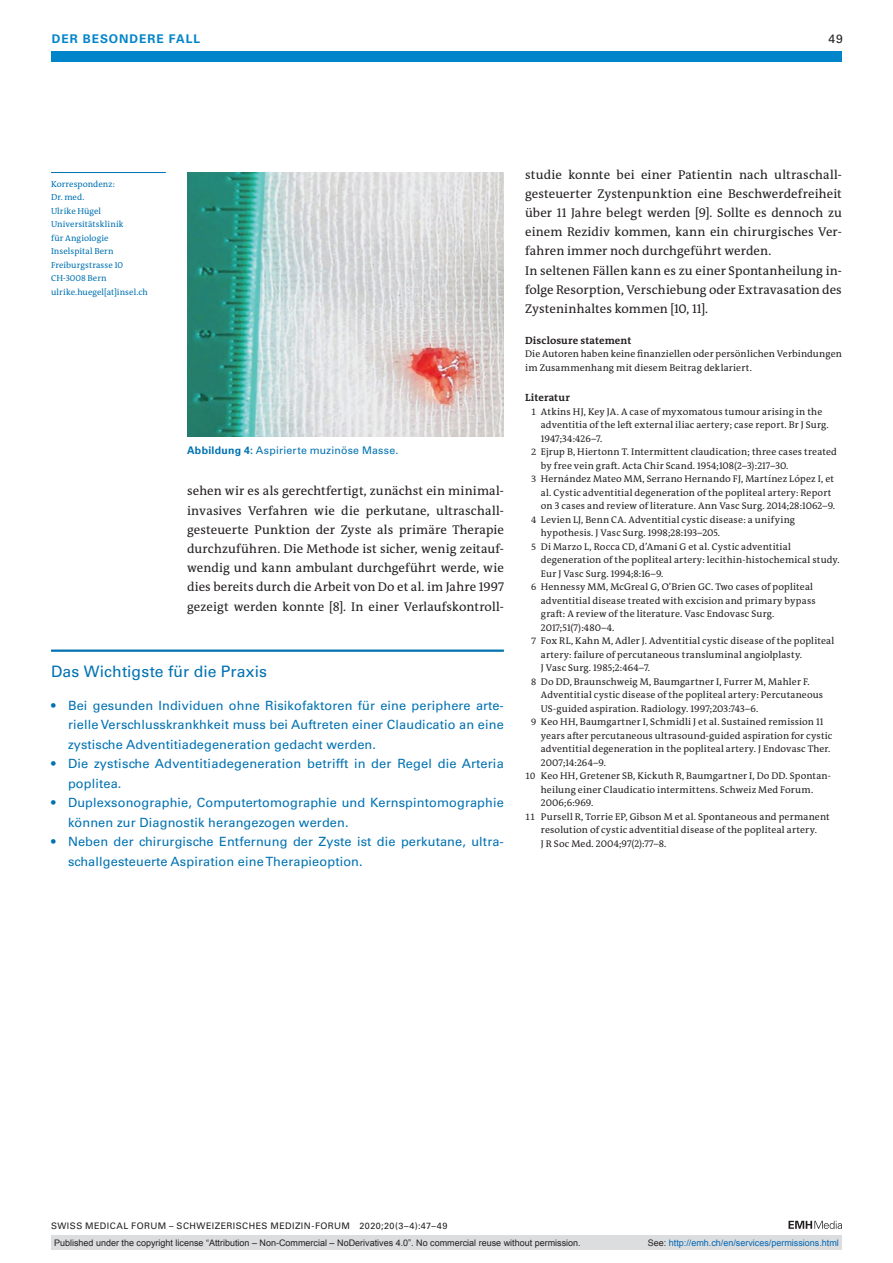
<style>
.page{position:relative;width:893px;height:1263px;background:#fff}
.page>*{position:absolute;margin:0;border:0;box-sizing:border-box;transform-origin:0 0}
.t1{font:15.75px "Univers LT Std";letter-spacing:.005em;color:#0072b2}
.t2{font:12.75px/19.2px "The Antiqua B W5 Plain";letter-spacing:.005em;color:#231f20;text-align:justify}
.t3{font:12.75px/19.5px "Univers LT Std";letter-spacing:.01em;color:#0072b2}
.t4{font:700 12px "Univers LT Std";color:#0084ca}
.t5{font:12px "Univers LT Std";color:#231f20}
.t6{font:10.5px "Univers LT Std";letter-spacing:.02em;color:#0072b2}
.t7{font:700 10.5px "The Antiqua B W7";letter-spacing:.015em;color:#231f20}
.t8{font:9.75px/13.5px "The Antiqua B W5 Plain";letter-spacing:.015em;color:#231f20}
.t9{font:9px "Arial";color:#231f20}
.t10{font:9px "Univers LT Std";letter-spacing:.05em;color:#231f20}
.t11{font:9px "Arial";color:#0166b3}
.t12{font:8.7px/13.5px "The Antiqua B W5 Plain";letter-spacing:.01em;color:#0072b2}
.s1{font-weight:700}
.s2{font-size:9.3px}
.s3{color:#231f20}
</style>
<div class="page">
<div style="left:51px;top:51px;width:791px;height:11px;background:#0084ca"></div>
<svg style="left:788px;top:1221px;width:54px;height:8px"></svg>
<hr style="left:51px;top:172px;width:115px;height:1px;background:#0072b2">
<hr style="left:51px;top:649px;width:453px;height:3px;background:#0072b2">
<img style="left:187px;top:172px;width:317px;height:264px">
<div style="left:51px;top:1235px;width:791px;height:15px;background:#dcdddf"></div>
<p class="t4" style="left:52px;top:31px;width:41px">DER BESONDERE</p>
<p class="t4" style="left:169px;top:31px;width:25px">FALL</p>
<p class="t5" style="left:829px;top:31px;width:16px">49</p>
<p class="t12" style="left:51px;top:177px;width:98px">Korrespondenz:<br>Dr. med.<br>Ulrike Hügel<br>Universitätsklinik<br>für Angiologie<br>Inselspital Bern<br>Freiburgstrasse 10<br>CH-3008 Bern ulrike.huegel[at]insel.ch</p>
<p class="t6" style="left:187px;top:444px;width:213px"><span class="s1">ABBILDUNG 4:</span> Aspirierte muzinöse Masse.</p>
<p class="t2" style="left:187px;top:482px;width:318px">sehen wir es als gerechtfertigt, zunächst ein minimal&shy;invasives Verfahren wie die perkutane, ultraschall&shy;gesteuerte Punktion der Zyste als primäre Therapie durchzuführen. Die Methode ist sicher, wenig zeitauf&shy;wendig und kann ambulant durchgeführt werde, wie dies bereits durch die Arbeit von Do et al. im Jahre 1997 gezeigt werden konnte [8]. In einer Verlaufskontroll-</p>
<h1 class="t1" style="left:51px;top:662px;width:217px">Das Wichtigste für die Praxis</h1>
<h2 class="t3" style="left:68px;top:695px;width:437px;text-align:justify;text-indent:-17px">• Bei gesunden Individuen ohne Risikofaktoren für eine periphere arte&shy;rielle Verschlusskrankhkeit muss bei Auftreten einer Claudicatio an eine zystische Adventitiadegeneration gedacht werden.</h2>
<h2 class="t3" style="left:68px;top:754px;width:437px;text-indent:-17px">• Die zystische Adventitiadegeneration betrifft in der Regel die Arteria poplitea.</h2>
<h2 class="t3" style="left:68px;top:793px;width:437px;text-indent:-17px">• Duplexsonographie, Computertomographie und Kernspintomographie können zur Diagnostik herangezogen werden.</h2>
<h2 class="t3" style="left:68px;top:832px;width:437px;text-indent:-17px">• Neben der chirurgische Entfernung der Zyste ist die perkutane, ultra&shy;schallgesteuerte Aspiration eine Therapieoption.</h2>
<p class="t2" style="left:525px;top:165px;width:318px;text-align:left">studie konnte bei einer Patientin nach ultraschall&shy;gesteuerter Zystenpunktion eine Beschwerdefreiheit über 11 Jahre belegt werden [9]. Sollte es dennoch zu einem Rezidiv kommen, kann ein chirurgisches Ver&shy;fahren immer noch durchgeführt werden.<br>In seltenen Fällen kann es zu einer Spontanheilung in&shy;folge Resorption, Verschiebung oder Extravasation des Zysteninhaltes kommen [10, 11].</p>
<p class="t7" style="left:525px;top:333px;width:108px">Disclosure statement</p>
<p class="t8" style="left:525px;top:347px;width:318px">Die Autoren haben keine finanziellen oder persönlichen Verbindungen im Zusammenhang mit diesem Beitrag deklariert.</p>
<p class="t7" style="left:525px;top:391px;width:46px">Literatur</p>
<p class="t8" style="left:531px;top:405px;width:293px"><span class="s2">1</span> Atkins HJ, Key JA. A case of myxomatous tumour arising in the</p>
<p class="t8" style="left:541px;top:418px;width:289px">adventitia of the left external iliac aertery; case report. Br J Surg.</p>
<p class="t8" style="left:541px;top:432px;width:63px">1947;34:426–7.</p>
<p class="t8" style="left:531px;top:445px;width:307px"><span class="s2">2</span> Ejrup B, Hiertonn T. Intermittent claudication; three cases treated</p>
<p class="t8" style="left:541px;top:459px;width:249px">by free vein graft. Acta Chir Scand. 1954;108(2–3):217–30.</p>
<p class="t8" style="left:531px;top:472px;width:305px"><span class="s2">3</span> Hernández Mateo MM, Serrano Hernando FJ, Martínez López I, et</p>
<p class="t8" style="left:541px;top:486px;width:292px">al. Cystic adventitial degeneration of the popliteal artery: Report</p>
<p class="t8" style="left:541px;top:499px;width:296px">on 3 cases and review of literature. Ann Vasc Surg. 2014;28:1062–9.</p>
<p class="t8" style="left:531px;top:513px;width:266px"><span class="s2">4</span> Levien LJ, Benn CA. Adventitial cystic disease: a unifying</p>
<p class="t8" style="left:541px;top:526px;width:181px">hypothesis. J Vasc Surg. 1998;28:193–205.</p>
<p class="t8" style="left:531px;top:540px;width:261px"><span class="s2">5</span> Di Marzo L, Rocca CD, d’Amani G et al. Cystic adventitial</p>
<p class="t8" style="left:541px;top:553px;width:300px">degeneration of the popliteal artery: lecithin-histochemical study.</p>
<p class="t8" style="left:541px;top:567px;width:124px">Eur J Vasc Surg. 1994;8:16–9.</p>
<p class="t8" style="left:531px;top:580px;width:284px"><span class="s2">6</span> Hennessy MM, McGreal G, O’Brien GC. Two cases of popliteal</p>
<p class="t8" style="left:541px;top:594px;width:276px">adventitial disease treated with excision and primary bypass</p>
<p class="t8" style="left:541px;top:607px;width:235px">graft: A review of the literature. Vasc Endovasc Surg.</p>
<p class="t8" style="left:541px;top:621px;width:75px">2017;51(7):480–4.</p>
<p class="t8" style="left:531px;top:634px;width:305px"><span class="s2">7</span> Fox RL, Kahn M, Adler J. Adventitial cystic disease of the popliteal</p>
<p class="t8" style="left:541px;top:648px;width:263px">artery: failure of percutaneous transluminal angiolplasty.</p>
<p class="t8" style="left:541px;top:661px;width:111px">J Vasc Surg. 1985;2:464–7.</p>
<p class="t8" style="left:531px;top:675px;width:280px"><span class="s2">8</span> Do DD, Braunschweig M, Baumgartner I, Furrer M, Mahler F.</p>
<p class="t8" style="left:541px;top:688px;width:284px">Adventitial cystic disease of the popliteal artery: Percutaneous</p>
<p class="t8" style="left:541px;top:702px;width:219px">US-guided aspiration. Radiology. 1997;203:743–6.</p>
<p class="t8" style="left:531px;top:715px;width:294px"><span class="s2">9</span> Keo HH, Baumgartner I, Schmidli J et al. Sustained remission 11</p>
<p class="t8" style="left:541px;top:729px;width:293px">years after percutaneous ultrasound-guided aspiration for cystic</p>
<p class="t8" style="left:541px;top:742px;width:291px">adventitial degeneration in the popliteal artery. J Endovasc Ther.</p>
<p class="t8" style="left:541px;top:756px;width:67px">2007;14:264–9.</p>
<p class="t8" style="left:525px;top:769px;width:307px"><span class="s2">10</span> Keo HH, Gretener SB, Kickuth R, Baumgartner I, Do DD. Spontan-</p>
<p class="t8" style="left:541px;top:783px;width:274px">heilung einer Claudicatio intermittens. Schweiz Med Forum.</p>
<p class="t8" style="left:541px;top:796px;width:54px">2006;6:969.</p>
<p class="t8" style="left:525px;top:810px;width:306px"><span class="s2">11</span> Pursell R, Torrie EP, Gibson M et al. Spontaneous and permanent</p>
<p class="t8" style="left:541px;top:823px;width:278px">resolution of cystic adventitial disease of the popliteal artery.</p>
<p class="t8" style="left:541px;top:837px;width:127px">J R Soc Med. 2004;97(2):77–8.</p>
<p class="t10" style="left:51px;top:1220px;width:398px">SWISS MEDICAL FORUM – SCHWEIZERISCHES MEDIZIN-FORUM 2020;20(3–4):47–49</p>
<p class="t9" style="left:54px;top:1237px;width:528px">Published under the copyright license “Attribution – Non-Commercial – NoDerivatives 4.0”. No commercial reuse without permission.</p>
<p class="t11" style="left:648px;top:1237px;width:193px"><span class="s3">See:</span> http://emh.ch/en/services/permissions.html</p>
</div>
